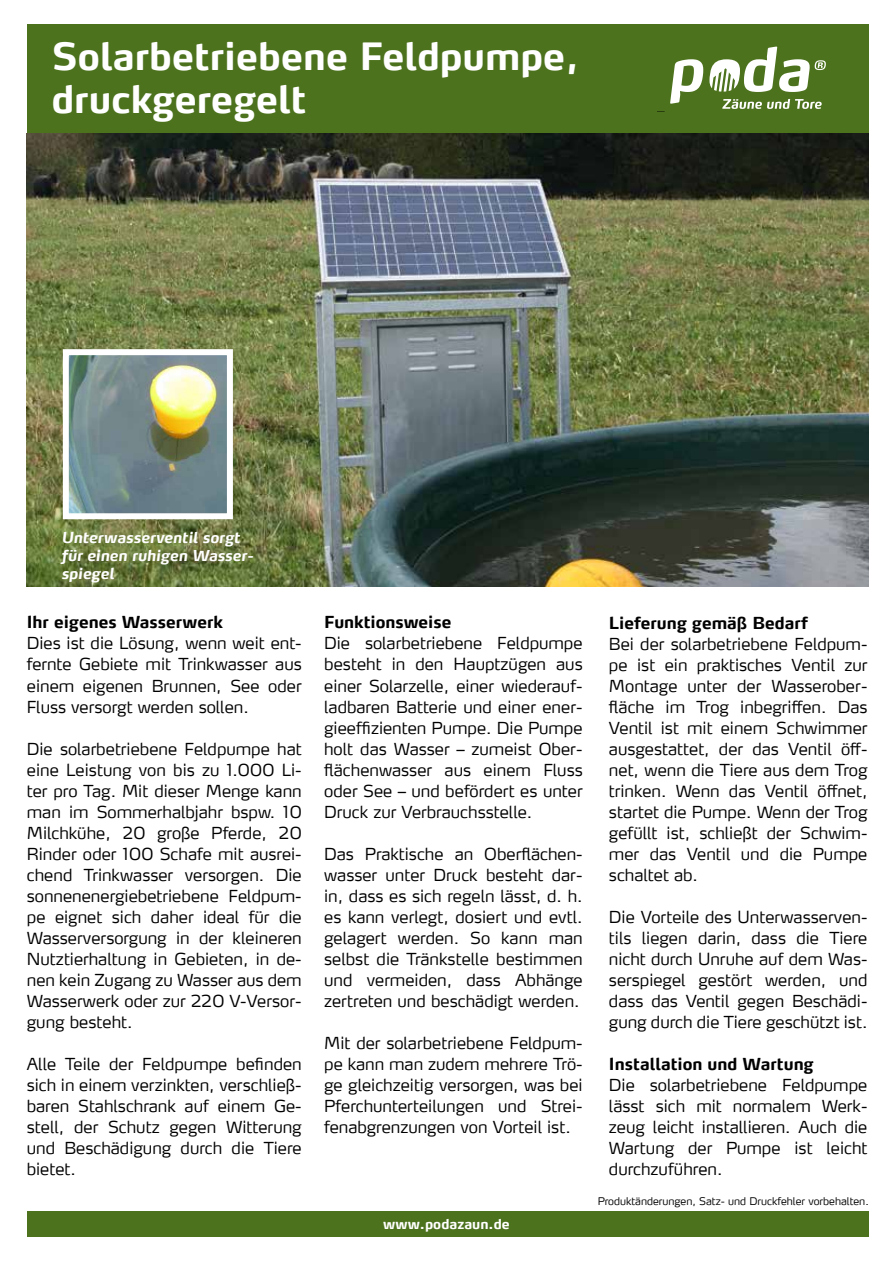
<style>
.page{position:relative;width:893px;height:1263px;background:#fff}
.page>*{position:absolute;margin:0;border:0;box-sizing:border-box;transform-origin:0 0}
.t1{font:700 37.5px/43.2px "Max";color:#fff}
.t2{font:300 16.5px/21px "Max LF";color:#000;text-align:justify}
.t3{font:700 16.5px "Max LF";color:#000}
.t4{font:700 16.5px "Max";color:#000}
.t5{font:italic 700 15px/18px "Max LF";color:#fff}
.t6{font:700 13.5px "Max";color:#fff}
.t7{font:300 10.5px "Max";color:#000}
</style>
<div class="page">
<div style="left:27px;top:24px;width:842px;height:110px;background:#4c721d"></div>
<svg style="left:670px;top:59px;width:33px;height:45px"></svg>
<svg style="left:709px;top:46px;width:117px;height:46px"></svg>
<svg style="left:722px;top:99px;width:100px;height:10px"></svg>
<div style="left:27px;top:1211px;width:842px;height:26px;background:#4c721d"></div>
<img style="left:27px;top:133px;width:842px;height:454px">
<img style="left:70px;top:356px;width:156px;height:156px">
<div style="left:63px;top:349px;width:170px;height:170px;border:6px solid #fff"></div>
<h1 class="t1" style="left:52px;top:34px;width:529px">Solarbetriebene Feldpumpe, druckgeregelt</h1>
<p class="t5" style="left:61px;top:528px;width:193px">Unterwasserventil sorgt für einen ruhigen Wasser&shy;spiegel</p>
<p class="t3" style="left:27px;top:612px;width:198px">Ihr eigenes Wasserwerk</p>
<p class="t2" style="left:27px;top:633px;width:276px">Dies ist die Lösung, wenn weit ent&shy;fernte Gebiete mit Trinkwasser aus einem eigenen Brunnen, See oder Fluss versorgt werden sollen.</p>
<p class="t2" style="left:27px;top:738px;width:276px">Die solarbetriebene Feldpumpe hat eine Leistung von bis zu 1.000 Li&shy;ter pro Tag. Mit dieser Menge kann man im Sommerhalbjahr bspw. 10<br>Milchkühe, 20 große Pferde, 20<br>Rinder oder 100 Schafe mit ausrei&shy;chend Trinkwasser versorgen. Die sonnenenergiebetriebene Feldpum&shy;pe eignet sich daher ideal für die Wasserversorgung in der kleineren Nutztierhaltung in Gebieten, in de&shy;nen kein Zugang zu Wasser aus dem Wasserwerk oder zur 220 V-Versor&shy;gung besteht.</p>
<p class="t2" style="left:27px;top:1053px;width:276px">Alle Teile der Feldpumpe befinden sich in einem verzinkten, verschließ&shy;baren Stahlschrank auf einem Ge&shy;stell, der Schutz gegen Witterung und Beschädigung durch die Tiere bietet.</p>
<p class="t3" style="left:324px;top:612px;width:129px">Funktionsweise</p>
<p class="t2" style="left:324px;top:633px;width:260px">Die solarbetriebene Feldpumpe besteht in den Hauptzügen aus einer Solarzelle, einer wiederauf&shy;ladbaren Batterie und einer ener&shy;gieeffizienten Pumpe. Die Pumpe holt das Wasser – zumeist Ober&shy;flächenwasser aus einem Fluss oder See – und befördert es unter Druck zur Verbrauchsstelle.</p>
<p class="t2" style="left:324px;top:843px;width:260px">Das Praktische an Oberflächen&shy;wasser unter Druck besteht dar&shy;in, dass es sich regeln lässt, d. h. es kann verlegt, dosiert und evtl. gelagert werden. So kann man selbst die Tränkstelle bestimmen und vermeiden, dass Abhänge zertreten und beschädigt werden.</p>
<p class="t2" style="left:324px;top:1032px;width:260px">Mit der solarbetriebene Feldpum&shy;pe kann man zudem mehrere Trö&shy;ge gleichzeitig versorgen, was bei Pferchunterteilungen und Strei&shy;fenabgrenzungen von Vorteil ist.</p>
<p class="t6" style="left:383px;top:1215px;width:128px">www.podazaun.de</p>
<p class="t3" style="left:609px;top:612px;width:201px">Lieferung gemäß Bedarf</p>
<p class="t2" style="left:609px;top:633px;width:260px">Bei der solarbetriebene Feldpum&shy;pe ist ein praktisches Ventil zur Montage unter der Wasserober&shy;fläche im Trog inbegriffen. Das Ventil ist mit einem Schwimmer ausgestattet, der das Ventil öff&shy;net, wenn die Tiere aus dem Trog trinken. Wenn das Ventil öffnet, startet die Pumpe. Wenn der Trog gefüllt ist, schließt der Schwim&shy;mer das Ventil und die Pumpe schaltet ab.</p>
<p class="t2" style="left:609px;top:906px;width:260px">Die Vorteile des Unterwasserven&shy;tils liegen darin, dass die Tiere nicht durch Unruhe auf dem Was&shy;serspiegel gestört werden, und dass das Ventil gegen Beschädi&shy;gung durch die Tiere geschützt ist.</p>
<p class="t4" style="left:609px;top:1053px;width:206px">Installation und Wartung</p>
<p class="t2" style="left:609px;top:1074px;width:260px">Die solarbetriebene Feldpumpe lässt sich mit normalem Werk&shy;zeug leicht installieren. Auch die Wartung der Pumpe ist leicht durchzuführen.</p>
<p class="t7" style="left:598px;top:1194px;width:273px">Produktänderungen, Satz- und Druckfehler vorbehalten.</p>
</div>
